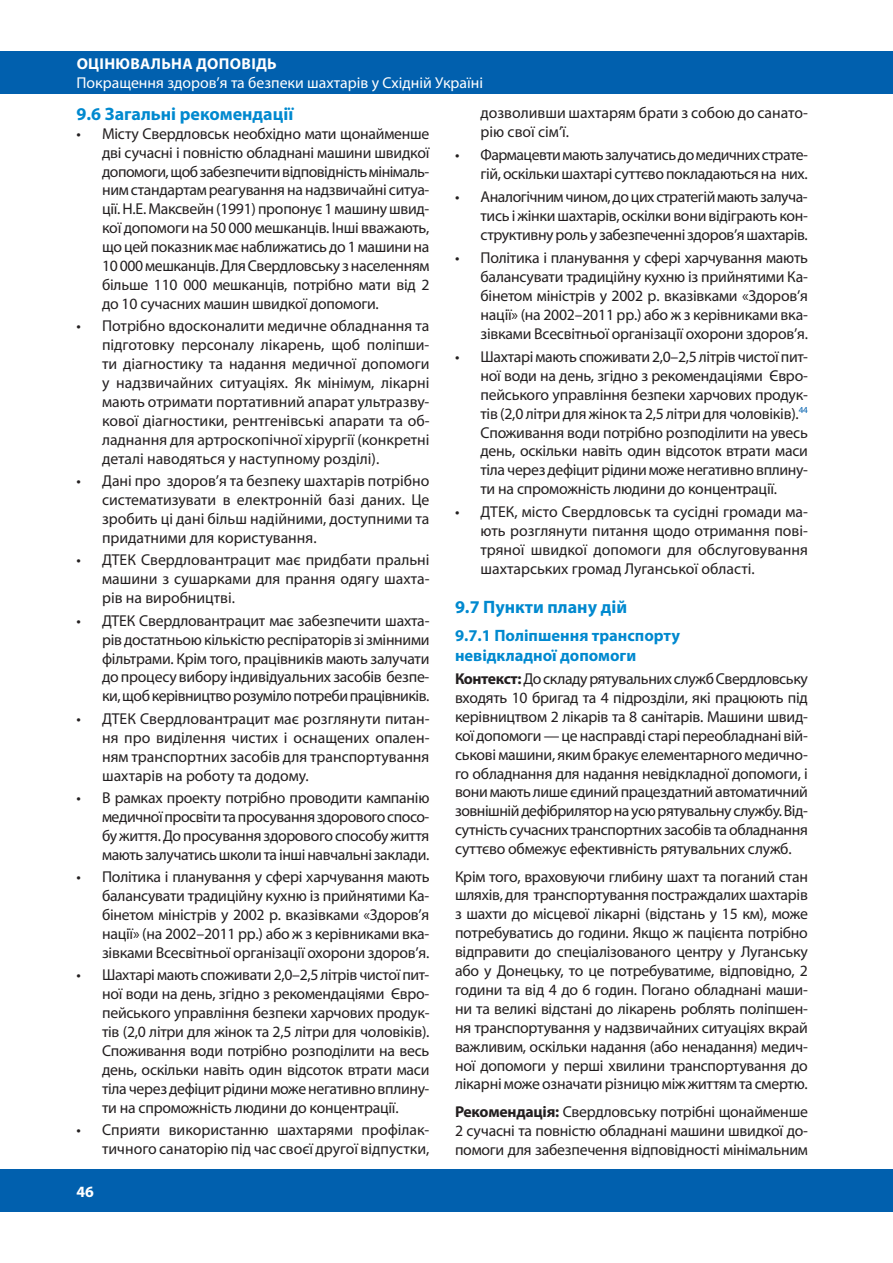
<style>
.page{position:relative;width:893px;height:1263px;background:#fff}
.page>*{position:absolute;margin:0;border:0;box-sizing:border-box;transform-origin:0 0}
.t1{font:700 18px "Myriad Pro";color:#0089cf}
.t2{font:700 16.5px/19.8px "Myriad Pro";color:#0089cf}
.t3{font:15.75px/18.9px "Myriad Pro";letter-spacing:-.015em;color:#231f20;text-align:justify}
.t4{font:15.75px "Myriad Pro";color:#fff}
.t5{font:700 15.75px "Myriad Pro";letter-spacing:.02em;color:#fff}
.s1{font-weight:700}
</style>
<div class="page">
<div style="left:0;top:51px;width:893px;height:43px;background:#0160ae"></div>
<div style="left:0;top:1169px;width:893px;height:43px;background:#0160ae"></div>
<p class="t5" style="left:77px;top:53px;width:202px">Оцінювальна доповідь</p>
<p class="t4" style="left:77px;top:73px;width:408px">Покращення здоров’я та безпеки шахтарів у Східній Україні</p>
<p class="t1" style="left:77px;top:102px;width:218px">9.6 Загальні рекомендації</p>
<p class="t3" style="left:102px;top:124px;width:329px;text-indent:-26px">• Місту Свердловськ необхідно мати щонайменше дві сучасні і повністю обладнані машини швидкої допомоги, щоб забезпечити відповідність мінімаль&shy;ним стандартам реагування на надзвичайні ситуа&shy;ції. Н.Е. Максвейн (1991) пропонує 1 машину швид&shy;кої допомоги на 50 000 мешканців. Інші вважають, що цей показник має наближатись до 1 машини на 10 000 мешканців. Для Свердловську з населенням більше 110 000 мешканців, потрібно мати від 2 до 10 сучасних машин швидкої допомоги.</p>
<p class="t3" style="left:102px;top:316px;width:329px;text-indent:-26px">• Потрібно вдосконалити медичне обладнання та підготовку персоналу лікарень, щоб поліпши&shy;ти діагностику та надання медичної допомоги у надзвичайних ситуаціях. Як мінімум, лікарні мають отримати портативний апарат ультразву&shy;кової діагностики, рентгенівські апарати та об&shy;ладнання для артроскопічної хірургії (конкретні деталі наводяться у наступному розділі).</p>
<p class="t3" style="left:102px;top:471px;width:329px;text-indent:-26px">• Дані про здоров’я та безпеку шахтарів потрібно систематизувати в електронній базі даних. Це зробить ці дані більш надійними, доступними та придатними для користування.</p>
<p class="t3" style="left:102px;top:550px;width:329px;text-indent:-26px">• ДТЕК Свердловантрацит має придбати пральні машини з сушарками для прання одягу шахта&shy;рів на виробництві.</p>
<p class="t3" style="left:102px;top:611px;width:329px;text-indent:-26px">• ДТЕК Свердловантрацит має забезпечити шахта&shy;рів достатньою кількістю респіраторів зі змінними фільтрами. Крім того, працівників мають залучати до процесу вибору індивідуальних засобів безпе&shy;ки, щоб керівництво розуміло потреби працівників.</p>
<p class="t3" style="left:102px;top:709px;width:329px;text-indent:-26px">• ДТЕК Свердловантрацит має розглянути питан&shy;ня про виділення чистих і оснащених опален&shy;ням транспортних засобів для транспортування шахтарів на роботу та додому.</p>
<p class="t3" style="left:102px;top:788px;width:329px;text-indent:-26px">• В рамках проекту потрібно проводити кампанію медичної просвіти та просування здорового спосо&shy;бу життя. До просування здорового способу життя мають залучатись школи та інші навчальні заклади.</p>
<p class="t3" style="left:102px;top:867px;width:329px;text-indent:-26px">• Політика і планування у сфері харчування мають балансувати традиційну кухню із прийнятими Ка&shy;бінетом міністрів у 2002 р. вказівками «Здоров’я нації» (на 2002–2011 рр.) або ж з керівниками вка&shy;зівками Всесвітньої організації охорони здоров’я.</p>
<p class="t3" style="left:102px;top:965px;width:329px;text-indent:-26px">• Шахтарі мають споживати 2,0–2,5 літрів чистої пит&shy;ної води на день, згідно з рекомендаціями Євро&shy;пейського управління безпеки харчових продук&shy;тів (2,0 літри для жінок та 2,5 літри для чоловіків).<br>Споживання води потрібно розподілити на весь день, оскільки навіть один відсоток втрати маси тіла через дефіцит рідини може негативно вплину&shy;ти на спроможність людини до концентрації.</p>
<p class="t3" style="left:77px;top:1120px;width:354px;text-align:right">• Сприяти використанню шахтарями профілак&shy;тичного санаторію під час своєї другої відпустки,</p>
<p class="t5" style="left:77px;top:1181px;width:19px">46</p>
<p class="t3" style="left:480px;top:103px;width:329px">дозволивши шахтарям брати з собою до санато&shy;рію свої сім’ї.</p>
<p class="t3" style="left:455px;top:145px;width:354px;text-align:right">• Фармацевти мають залучатись до медичних страте&shy;гій, оскільки шахтарі суттєво покладаються на них.</p>
<p class="t3" style="left:480px;top:187px;width:329px;text-indent:-26px">• Аналогічним чином, до цих стратегій мають залуча&shy;тись і жінки шахтарів, оскілки вони відіграють кон&shy;структивну роль у забезпеченні здоров’я шахтарів.</p>
<p class="t3" style="left:480px;top:248px;width:329px;text-indent:-26px">• Політика і планування у сфері харчування мають балансувати традиційну кухню із прийнятими Ка&shy;бінетом міністрів у 2002 р. вказівками «Здоров’я нації» (на 2002–2011 рр.) або ж з керівниками вка&shy;зівками Всесвітньої організації охорони здоров’я.</p>
<p class="t3" style="left:480px;top:347px;width:329px;text-indent:-26px">• Шахтарі мають споживати 2,0–2,5 літрів чистої пит&shy;ної води на день, згідно з рекомендаціями Євро&shy;пейського управління безпеки харчових продук&shy;тів (2,0 літри для жінок та 2,5 літри для чоловіків).<sup>44<br></sup>Споживання води потрібно розподілити на увесь день, оскільки навіть один відсоток втрати маси тіла через дефіцит рідини може негативно вплину&shy;ти на спроможність людини до концентрації.</p>
<p class="t3" style="left:480px;top:502px;width:329px;text-indent:-26px">• ДТЕК, місто Свердловськ та сусідні громади ма&shy;ють розглянути питання щодо отримання пові&shy;тряної швидкої допомоги для обслуговування шахтарських громад Луганської області.</p>
<p class="t1" style="left:455px;top:595px;width:174px">9.7 Пункти плану дій</p>
<p class="t2" style="left:455px;top:625px;width:227px">9.7.1 Поліпшення транспорту невідкладної допомоги</p>
<p class="t3" style="left:455px;top:669px;width:354px"><span class="s1">Контекст:</span> До складу рятувальних служб Свердловську входять 10 бригад та 4 підрозділи, які працюють під керівництвом 2 лікарів та 8 санітарів. Машини швид&shy;кої допомоги — це насправді старі переобладнані вій&shy;ськові машини, яким бракує елементарного медично&shy;го обладнання для надання невідкладної допомоги, і вони мають лише єдиний працездатний автоматичний зовнішній дефібрилятор на усю рятувальну службу. Від&shy;сутність сучасних транспортних засобів та обладнання суттєво обмежує ефективність рятувальних служб.</p>
<p class="t3" style="left:455px;top:866px;width:354px">Крім того, враховуючи глибину шахт та поганий стан шляхів, для транспортування постраждалих шахтарів з шахти до місцевої лікарні (відстань у 15 км), може потребуватись до години. Якщо ж пацієнта потрібно відправити до спеціалізованого центру у Луганську або у Донецьку, то це потребуватиме, відповідно, 2 години та від 4 до 6 годин. Погано обладнані маши&shy;ни та великі відстані до лікарень роблять поліпшен&shy;ня транспортування у надзвичайних ситуаціях вкрай важливим, оскільки надання (або ненадання) медич&shy;ної допомоги у перші хвилини транспортування до лікарні може означати різницю між життям та смертю.</p>
<p class="t3" style="left:455px;top:1102px;width:354px"><span class="s1">Рекомендація:</span> Свердловську потрібні щонайменше 2 сучасні та повністю обладнані машини швидкої до&shy;помоги для забезпечення відповідності мінімальним</p>
</div>
